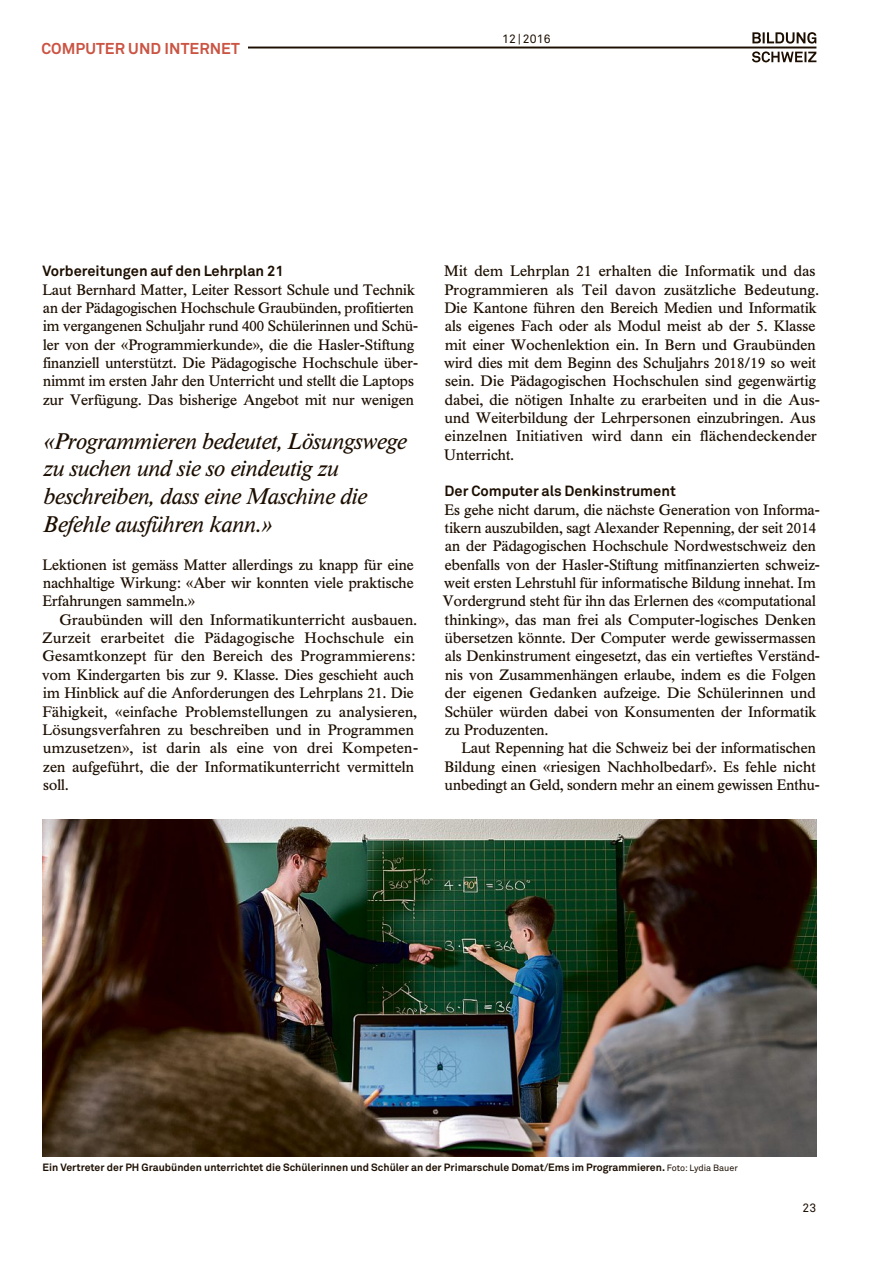
<style>
.page{position:relative;width:893px;height:1263px;background:#fff}
.page>*{position:absolute;margin:0;border:0;box-sizing:border-box;transform-origin:0 0}
.t1{font:italic 22.5px/27.8px "Times BQ";letter-spacing:.005em;color:#1c0e00}
.t2{font:700 15.6px "Akkurat Pro";letter-spacing:.005em;color:#cb5443}
.t3{font:15px/18.3px "Times BQ";letter-spacing:.005em;color:#1c0e00}
.t4{font:700 14.7px "Akkurat Pro";color:#1c0e00}
.t5{font:12.15px "Akkurat Pro";letter-spacing:.01em;color:#1c0e00}
.t6{font:700 10.5px "Akkurat Pro";color:#1c0e00}
.s1{font-size:14.25px}
.s2{font-weight:400;font-size:9px}
</style>
<div class="page">
<hr style="left:43px;top:47px;width:773px;height:1px;background:#1c0e00">
<svg style="left:752px;top:51px;width:64px;height:11px"></svg>
<svg style="left:752px;top:32px;width:64px;height:12px"></svg>
<div style="left:33px;top:33px;width:215px;height:29px;background:#fff"></div>
<hr style="left:0;top:0;width:1px;height:452px;background:#cb5443">
<img style="left:43px;top:819px;width:773px;height:338px">
<p class="t2" style="left:41px;top:43px;width:200px">COMPUTER UND INTERNET</p>
<p class="t5" style="left:502px;top:33px;width:50px">12 | 2016</p>
<p class="t4" style="left:42px;top:266px;width:243px">Vorbereitungen auf den Lehrplan 21</p>
<p class="t3" style="left:42px;top:280px;width:377px">Laut Bernhard Matter, Leiter Ressort Schule und Technik an der Pädagogischen Hochschule Graubünden, profitierten im vergangenen Schuljahr rund <span class="s1">400</span> Schülerinnen und Schü&shy;ler von der «Programmierkunde», die die Hasler-Stiftung finanziell unterstützt. Die Pädagogische Hochschule über&shy;nimmt im ersten Jahr den Unterricht und stellt die Laptops zur Verfügung. Das bisherige Angebot mit nur wenigen</p>
<h1 class="t1" style="left:43px;top:427px;width:364px">«Programmieren bedeutet, Lösungswege zu suchen und sie so eindeutig zu beschreiben, dass eine Maschine die Befehle ausführen kann.»</h1>
<p class="t3" style="left:42px;top:555px;width:373px;text-align:justify">Lektionen ist gemäss Matter allerdings zu knapp für eine nachhaltige Wirkung: «Aber wir konnten viele praktische Erfahrungen sammeln.»</p>
<p class="t3" style="left:42px;top:610px;width:377px;text-indent:17px">Graubünden will den Informatikunterricht ausbauen.<br>Zurzeit erarbeitet die Pädagogische Hochschule ein Gesamtkonzept für den Bereich des Programmierens: vom Kindergarten bis zur <span class="s1">9</span>. Klasse. Dies geschieht auch im Hinblick auf die Anforderungen des Lehrplans <span class="s1">21</span>. Die Fähigkeit, «einfache Problemstellungen zu analysieren, Lösungsverfahren zu beschreiben und in Programmen umzusetzen», ist darin als eine von drei Kompeten&shy;zen aufgeführt, die der Informatikunterricht vermitteln soll.</p>
<p class="t3" style="left:444px;top:262px;width:377px">Mit dem Lehrplan <span class="s1">21</span> erhalten die Informatik und das Programmieren als Teil davon zusätzliche Bedeutung.<br>Die Kantone führen den Bereich Medien und Informatik als eigenes Fach oder als Modul meist ab der <span class="s1">5</span>. Klasse mit einer Wochenlektion ein. In Bern und Graubünden wird dies mit dem Beginn des Schuljahrs <span class="s1">2018</span>/<span class="s1">19</span> so weit sein. Die Pädagogischen Hochschulen sind gegenwärtig dabei, die nötigen Inhalte zu erarbeiten und in die Aus&shy;und Weiterbildung der Lehrpersonen einzubringen. Aus einzelnen Initiativen wird dann ein flächendeckender Unterricht.</p>
<p class="t4" style="left:445px;top:486px;width:233px">Der Computer als Denkinstrument</p>
<p class="t3" style="left:443px;top:500px;width:379px">Es gehe nicht darum, die nächste Generation von Informa&shy;tikern auszubilden, sagt Alexander Repenning, der seit <span class="s1">2014 </span>an der Pädagogischen Hochschule Nordwestschweiz den ebenfalls von der Hasler-Stiftung mitfinanzierten schweiz&shy;weit ersten Lehrstuhl für informatische Bildung innehat. Im Vordergrund steht für ihn das Erlernen des «computational thinking», das man frei als Computer-logisches Denken übersetzen könnte. Der Computer werde gewissermassen als Denkinstrument eingesetzt, das ein vertieftes Verständ&shy;nis von Zusammenhängen erlaube, indem es die Folgen der eigenen Gedanken aufzeige. Die Schülerinnen und Schüler würden dabei von Konsumenten der Informatik zu Produzenten.</p>
<p class="t3" style="left:444px;top:739px;width:377px;text-indent:17px">Laut Repenning hat die Schweiz bei der informatischen<br>Bildung einen «riesigen Nachholbedarf». Es fehle nicht unbedingt an Geld, sondern mehr an einem gewissen Enthu-</p>
<p class="t6" style="left:43px;top:1163px;width:697px">Ein Vertreter der PH Graubünden unterrichtet die Schülerinnen und Schüler an der Primarschule Domat/Ems im Programmieren. <span class="s2">Foto: Lydia Bauer</span></p>
<p class="t5" style="left:802px;top:1202px;width:15px">23</p>
</div>
